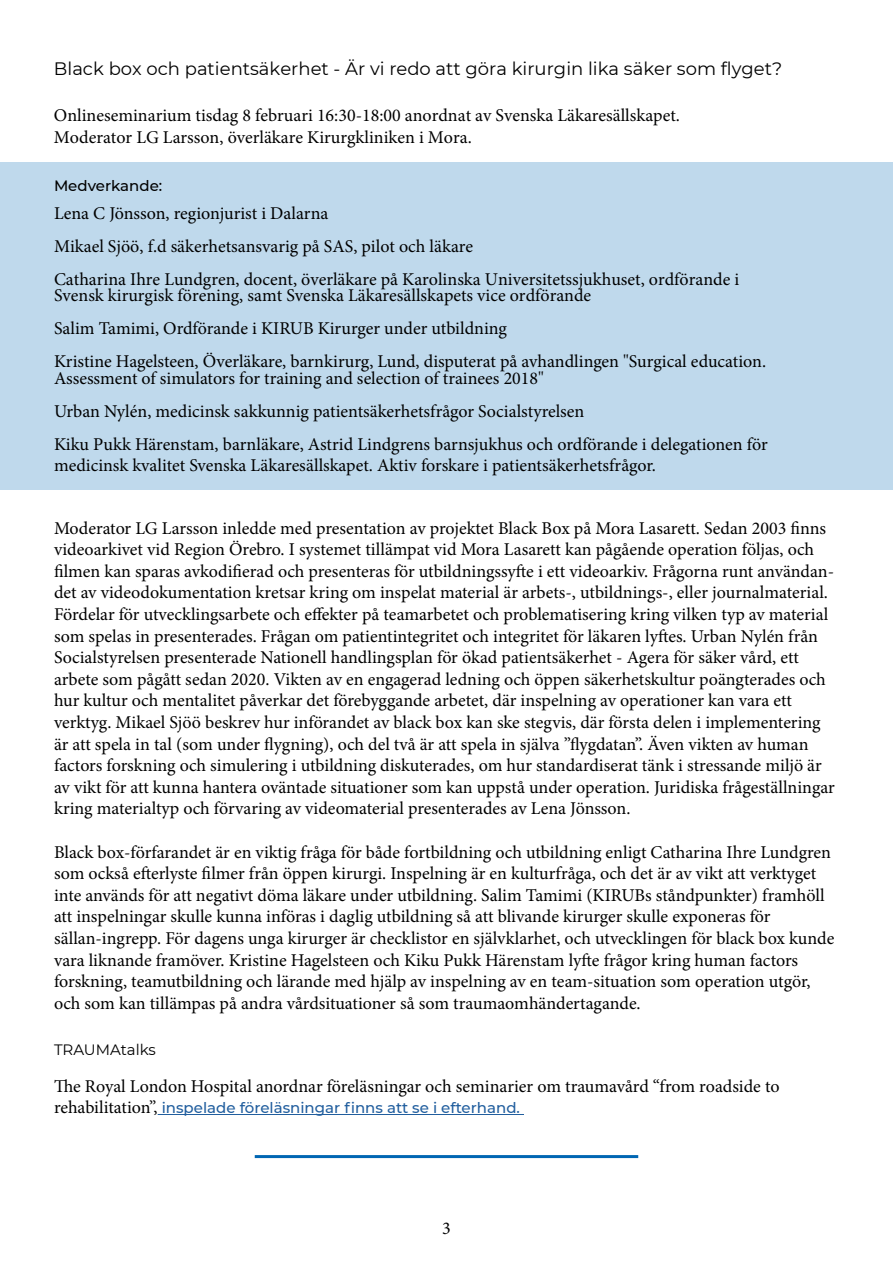
<style>
.page{position:relative;width:893px;height:1263px;background:#fff}
.page>*{position:absolute;margin:0;border:0;box-sizing:border-box;transform-origin:0 0}
.t1{font:18px/21.6px "Minion Pro";color:#000}
.t2{font:18px "Montserrat";color:#000}
.t3{font:500 15px "Montserrat";color:#215e9e}
.t4{font:500 15px "Montserrat";color:#000}
.t5{font:15px "Montserrat";color:#000}
.s1{font-family:"Minion Pro";font-weight:400;font-size:18px;color:#000}
</style>
<div class="page">
<div style="left:0;top:162px;width:893px;height:327px;background:#bfd9ec"></div>
<hr style="left:255px;top:1155px;width:383px;height:3px;background:#0066b3">
<hr style="left:158px;top:1114px;width:366px;height:1px;background:#215e9e">
<p class="t2" style="left:54px;top:56px;width:730px">Black box och patientsäkerhet - Är vi redo att göra kirurgin lika säker som flyget?</p>
<p class="t1" style="left:54px;top:105px;width:627px">Onlineseminarium tisdag 8 februari 16:30-18:00 anordnat av Svenska Läkaresällskapet.<br>Moderator LG Larsson, överläkare Kirurgkliniken i Mora.</p>
<p class="t4" style="left:54px;top:175px;width:110px">Medverkande:</p>
<p class="t1" style="left:54px;top:197px;width:687px;line-height:33px">Lena C Jönsson, regionjurist i Dalarna<br>Mikael Sjöö, f.d säkerhetsansvarig på SAS, pilot och läkare<br>Catharina Ihre Lundgren, docent, överläkare på Karolinska Universitetssjukhuset, ordförande i</p>
<p class="t1" style="left:54px;top:279px;width:714px;line-height:33px">Svensk kirurgisk förening, samt Svenska Läkaresällskapets vice ordförande<br>Salim Tamimi, Ordförande i KIRUB Kirurger under utbildning<br>Kristine Hagelsteen, Överläkare, barnkirurg, Lund, disputerat på avhandlingen "Surgical education.</p>
<p class="t1" style="left:54px;top:362px;width:715px;line-height:33px">Assessment of simulators for training and selection of trainees 2018"<br>Urban Nylén, medicinsk sakkunnig patientsäkerhetsfrågor Socialstyrelsen<br>Kiku Pukk Härenstam, barnläkare, Astrid Lindgrens barnsjukhus och ordförande i delegationen för</p>
<p class="t1" style="left:54px;top:455px;width:603px">medicinsk kvalitet Svenska Läkaresällskapet. Aktiv forskare i patientsäkerhetsfrågor.</p>
<p class="t1" style="left:54px;top:517px;width:782px">Moderator LG Larsson inledde med presentation av projektet Black Box på Mora Lasarett. Sedan 2003 finns videoarkivet vid Region Örebro. I systemet tillämpat vid Mora Lasarett kan pågående operation följas, och filmen kan sparas avkodifierad och presenteras för utbildningssyfte i ett videoarkiv. Frågorna runt användan&shy;det av videodokumentation kretsar kring om inspelat material är arbets-, utbildnings-, eller journalmaterial.<br>Fördelar för utvecklingsarbete och effekter på teamarbetet och problematisering kring vilken typ av material som spelas in presenterades. Frågan om patientintegritet och integritet för läkaren lyftes. Urban Nylén från Socialstyrelsen presenterade Nationell handlingsplan för ökad patientsäkerhet - Agera för säker vård, ett arbete som pågått sedan 2020. Vikten av en engagerad ledning och öppen säkerhetskultur poängterades och hur kultur och mentalitet påverkar det förebyggande arbetet, där inspelning av operationer kan vara ett verktyg. Mikael Sjöö beskrev hur införandet av black box kan ske stegvis, där första delen i implementering är att spela in tal (som under flygning), och del två är att spela in själva ”flygdatan”. Även vikten av human factors forskning och simulering i utbildning diskuterades, om hur standardiserat tänk i stressande miljö är av vikt för att kunna hantera oväntade situationer som kan uppstå under operation. Juridiska frågeställningar kring materialtyp och förvaring av videomaterial presenterades av Lena Jönsson.</p>
<p class="t1" style="left:54px;top:841px;width:782px">Black box-förfarandet är en viktig fråga för både fortbildning och utbildning enligt Catharina Ihre Lundgren som också efterlyste filmer från öppen kirurgi. Inspelning är en kulturfråga, och det är av vikt att verktyget inte används för att negativt döma läkare under utbildning. Salim Tamimi (KIRUBs ståndpunkter) framhöll att inspelningar skulle kunna införas i daglig utbildning så att blivande kirurger skulle exponeras för sällan-ingrepp. För dagens unga kirurger är checklistor en självklarhet, och utvecklingen för black box kunde vara liknande framöver. Kristine Hagelsteen och Kiku Pukk Härenstam lyfte frågor kring human factors forskning, teamutbildning och lärande med hjälp av inspelning av en team-situation som operation utgör, och som kan tillämpas på andra vårdsituationer så som traumaomhändertagande.</p>
<p class="t5" style="left:54px;top:1039px;width:103px">TRAUMAtalks</p>
<p class="t1" style="left:54px;top:1075px;width:727px">The Royal London Hospital anordnar föreläsningar och seminarier om traumavård “from roadside to</p>
<p class="t3" style="left:54px;top:1097px;width:467px"><span class="s1">rehabilitation”,</span> inspelade föreläsningar finns att se i efterhand.</p>
<p class="t1" style="left:442px;top:1218px;width:10px">3</p>
</div>
